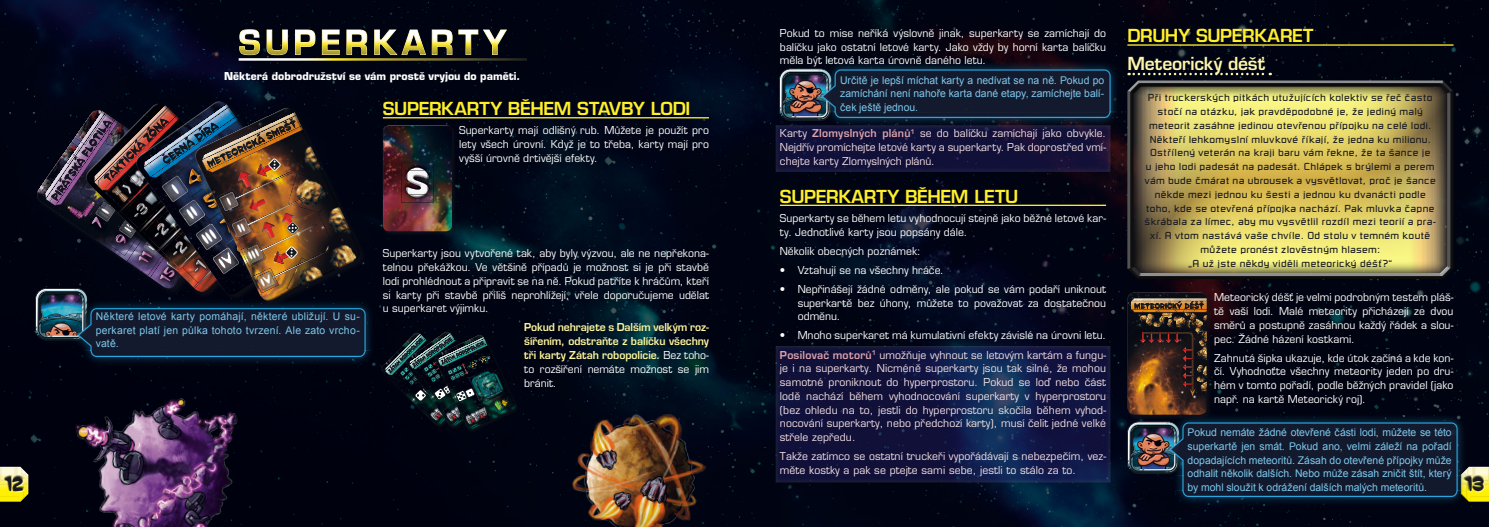
<style>
.page{position:relative;width:1489px;height:527px;background:#fff}
.page>*{position:absolute;margin:0;border:0;box-sizing:border-box;transform-origin:0 0}
.t1{font:600 32.5px "Eurostile CE";letter-spacing:.14em;color:#fff}
.t2{font:500 21.25px "Amorpheus";color:#181a20}
.t3{font:600 17.5px "Eurostile CE";letter-spacing:-.02em;color:#ffef2a}
.t4{font:600 17.5px "Eurostile CE";letter-spacing:-.01em;color:#fff6ab}
.t5{font:500 17.25px/29.4px "Amorpheus";color:#fff}
.t6{font:500 12.88px/26.8px "Amorpheus";color:#fff}
.t7{font:500 10.62px/13.8px "Eurostile CE";letter-spacing:.005em;color:#fff;text-align:justify}
.t8{font:500 10.62px/13.8px "Eurostile CE";letter-spacing:.01em;color:#f4e0e2;text-align:justify}
.t9{font:10.62px/13.8px "Arial";color:#7cc7ec;text-align:justify}
.t10{font:600 10.62px/13.8px "Eurostile CE";letter-spacing:-.005em;color:#fff69d;text-align:justify}
.t11{font:700 10.62px "Eurostile CE";letter-spacing:.005em;color:#fff}
.t12{font:500 10px/13.8px "Russell Square CE";letter-spacing:.03em;color:#181a20;text-align:center}
.s1{font-weight:600;color:#dda4ac}
.s2{color:#f4e0e2}
.s3{font-weight:500;color:#fff}
</style>
<div class="page">
<img style="left:0;top:0;width:1488px;height:526px">
<img style="left:73px;top:388px;width:183px;height:138px">
<img style="left:562px;top:403px;width:154px;height:123px">
<svg style="left:1466px;top:465px;width:22px;height:8px"></svg>
<svg style="left:1466px;top:473px;width:22px;height:30px"></svg>
<div style="left:1463px;top:476px;width:22px;height:16px;background:#fff;opacity:.75"></div>
<div style="left:1463px;top:474px;width:21px;height:16px;background:#181a20;opacity:.75"></div>
<svg style="left:0;top:465px;width:30px;height:38px"></svg>
<div style="left:3px;top:476px;width:22px;height:16px;background:#fff;opacity:.75"></div>
<div style="left:3px;top:474px;width:22px;height:16px;background:#181a20;opacity:.75"></div>
<img style="left:35px;top:288px;width:339px;height:78px">
<img style="left:780px;top:60px;width:339px;height:52px">
<img style="left:780px;top:112px;width:339px;height:15px">
<img style="left:1127px;top:413px;width:339px;height:93px">
<div style="left:775px;top:124px;width:336px;height:48px;background:#fff;opacity:.5"></div>
<div style="left:775px;top:344px;width:336px;height:138px;background:#fff;opacity:.5"></div>
<svg style="left:34px;top:106px;width:47px;height:187px;fill:#000311"></svg>
<svg style="left:83px;top:100px;width:50px;height:196px"></svg>
<svg style="left:133px;top:99px;width:187px;height:200px;fill:#000412"></svg>
<div style="left:194px;top:106px;width:173px;height:201px;background:#181a20;opacity:.5"></div>
<svg style="left:192px;top:106px;width:172px;height:198px;fill:#000412"></svg>
<hr style="left:383px;top:117px;width:326px;height:1px;background:#ffef2a">
<div style="left:382px;top:124px;width:74px;height:111px;background:#090c18"></div>
<div style="left:382px;top:124px;width:70px;height:104px;background:#fff;opacity:.75"></div>
<div style="left:382px;top:127px;width:70px;height:105px;background:#181a20;opacity:.75"></div>
<div style="left:434px;top:334px;width:85px;height:98px;background:#000311"></div>
<img style="left:378px;top:328px;width:140px;height:103px">
<hr style="left:780px;top:204px;width:326px;height:2px;background:#ffef2a">
<hr style="left:1127px;top:44px;width:326px;height:2px;background:#ffef2a">
<svg style="left:1128px;top:73px;width:142px;height:2px"></svg>
<div style="left:1126px;top:291px;width:85px;height:128px;background:#181a20;opacity:.5"></div>
<div style="left:1127px;top:294px;width:80px;height:120px;background:#181a20;opacity:.75"></div>
<svg style="left:1126px;top:80px;width:328px;height:4px"></svg>
<div style="left:1126px;top:84px;width:328px;height:197px;background:#181a20;opacity:.75"></div>
<hr style="left:239px;top:58px;width:288px;height:3px;background:#fff">
<svg style="left:239px;top:29px;width:21px;height:26px"></svg>
<svg style="left:266px;top:29px;width:22px;height:26px"></svg>
<svg style="left:295px;top:29px;width:20px;height:26px"></svg>
<svg style="left:322px;top:29px;width:18px;height:26px"></svg>
<svg style="left:346px;top:29px;width:21px;height:26px"></svg>
<svg style="left:374px;top:29px;width:78px;height:26px"></svg>
<svg style="left:458px;top:29px;width:49px;height:26px"></svg>
<img style="left:51px;top:118px;width:288px;height:171px">
<p class="t7" style="left:780px;top:26px;width:327px">Pokud to mise neříká výslovně jinak, superkarty se zamíchají do balíčku jako ostatní letové karty. Jako vždy by horní karta balíčku měla být letová karta úrovně daného letu.</p>
<p class="t9" style="left:840px;top:73px;width:266px">Určitě je lepší míchat karty a nedívat se na ně. Pokud po zamíchání není nahoře karta dané etapy, zamíchejte balí&shy;ček ještě jednou.</p>
<p class="t8" style="left:780px;top:126px;width:327px">Karty <span class="s1">Zlomyslných plánů</span><sup>1</sup> se do balíčku zamíchají jako obvykle.<br>Nejdřív promíchejte letové karty a superkarty. Pak doprostřed vmí&shy;chejte karty Zlomyslných plánů.</p>
<h3 class="t3" style="left:780px;top:185px;width:240px">SUPERKARTY BĚHEM LETU</h3>
<p class="t7" style="left:780px;top:211px;width:327px">Superkarty se během letu vyhodnocují stejně jako běžné letové kar&shy;ty. Jednotlivé karty jsou popsány dále.</p>
<p class="t7" style="left:780px;top:244px;width:142px">Několik obecných poznámek:</p>
<p class="t7" style="left:780px;top:263px;width:165px">• Vztahují se na všechny hráče.</p>
<p class="t7" style="left:797px;top:282px;width:310px;text-indent:-18px">• Nepřinášejí žádné odměny, ale pokud se vám podaří uniknout superkartě bez úhony, můžete to považovat za dostatečnou odměnu.</p>
<p class="t7" style="left:780px;top:326px;width:327px;line-height:19.1px">• Mnoho superkaret má kumulativní efekty závislé na úrovni letu.<br><span class="s1">Posilovač motorů</span><sup>1</sup> <span class="s2">umožňuje vyhnout se letovým kartám a fungu-</span></p>
<p class="t8" style="left:780px;top:361px;width:327px">je i na superkarty. Nicméně superkarty jsou tak silné, že mohou samotné proniknout do hyperprostoru. Pokud se loď nebo část lodě nachází během vyhodnocování superkarty v hyperprostoru (bez ohledu na to, jestli do hyperprostoru skočila během vyhod&shy;nocování superkarty, nebo předchozí karty), musí čelit jedné velké střele zepředu.</p>
<p class="t8" style="left:780px;top:449px;width:327px">Takže zatímco se ostatní truckeři vypořádávají s nebezpečím, vez&shy;měte kostky a pak se ptejte sami sebe, jestli to stálo za to.</p>
<h3 class="t3" style="left:1127px;top:25px;width:187px">DRUHY SUPERKARET</h3>
<h3 class="t4" style="left:1127px;top:53px;width:139px">Meteorický déšť</h3>
<h1 class="t1" style="left:239px;top:22px;width:269px">SUPERKARTY</h1>
<p class="t11" style="left:224px;top:69px;width:297px">Některá dobrodružství se vám prostě vryjou do paměti.</p>
<p class="t12" style="left:1144px;top:90px;width:293px">Při truckerských pitkách utužujících kolektiv se řeč často stočí na otázku, jak pravděpodobné je, že jediný malý meteorit zasáhne jedinou otevřenou přípojku na celé lodi.<br>Někteří lehkomyslní mluvkové říkají, že jedna ku milionu.<br>Ostřílený veterán na kraji baru vám řekne, že ta šance je<br>u jeho lodi padesát na padesát. Chlápek s brýlemi a perem vám bude čmárat na ubrousek a vysvětlovat, proč je šance někde mezi jednou ku šesti a jednou ku dvanácti podle toho, kde se otevřená přípojka nachází. Pak mluvka čapne škrábala za límec, aby mu vysvětlil rozdíl mezi teorií a pra&shy;xí. A vtom nastává vaše chvíle. Od stolu v temném koutě můžete pronést zlověstným hlasem:<br>„A už jste někdy viděli meteorický déšť?“</p>
<h3 class="t3" style="left:383px;top:98px;width:309px">SUPERKARTY BĚHEM STAVBY LODI</h3>
<p class="t7" style="left:459px;top:123px;width:251px">Superkarty mají odlišný rub. Můžete je použít pro lety všech úrovní. Když je to třeba, karty mají pro vyšší úrovně drtivější efekty.</p>
<h3 class="t5" style="left:161px;top:180px;width:16px;rotate:-35deg">i iI iII</h3>
<p class="t6" style="left:182px;top:206px;width:12px;rotate:-45deg">iI iII</p>
<p class="t7" style="left:383px;top:246px;width:327px">Superkarty jsou vytvořené tak, aby byly výzvou, ale ne nepřekona&shy;telnou překážkou. Ve většině případů je možnost si je při stavbě lodi prohlédnout a připravit se na ně. Pokud patříte k hráčům, kteří si karty při stavbě příliš neprohlížejí, vřele doporučujeme udělat u superkaret výjimku.</p>
<p class="t10" style="left:524px;top:320px;width:186px">Pokud nehrajete s Dalším velkým roz&shy;šířením, odstraňte z balíčku všechny tři karty Zátah robopolicie. <span class="s3">Bez toho&shy;to rozšíření nemáte možnost se jim bránit.</span></p>
<p class="t7" style="left:1213px;top:290px;width:241px">Meteorický déšť je velmi podrobným testem pláš&shy;tě vaší lodi. Malé meteority přicházejí ze dvou směrů a postupně zasáhnou každý řádek a slou&shy;pec. Žádné házení kostkami.</p>
<p class="t7" style="left:1213px;top:350px;width:241px">Zahnutá šipka ukazuje, kde útok začíná a kde kon&shy;čí. Vyhodnoťte všechny meteority jeden po dru&shy;hém v tomto pořadí, podle běžných pravidel (jako např. na kartě Meteorický roj).</p>
<p class="t9" style="left:1187px;top:425px;width:266px">Pokud nemáte žádné otevřené části lodi, můžete se této superkartě jen smát. Pokud ano, velmi záleží na pořadí dopadajících meteoritů. Zásah do otevřené přípojky může odhalit několik dalších. Nebo může zásah zničit štít, který by mohl sloužit k odrážení dalších malých meteoritů.</p>
<p class="t9" style="left:96px;top:309px;width:265px">Některé letové karty pomáhají, některé ubližují. U su&shy;perkaret platí jen půlka tohoto tvrzení. Ale zato vrcho&shy;vatě.</p>
<h2 class="t2" style="left:5px;top:470px;width:20px">12</h2>
<h2 class="t2" style="left:1465px;top:470px;width:20px">13</h2>
</div>
